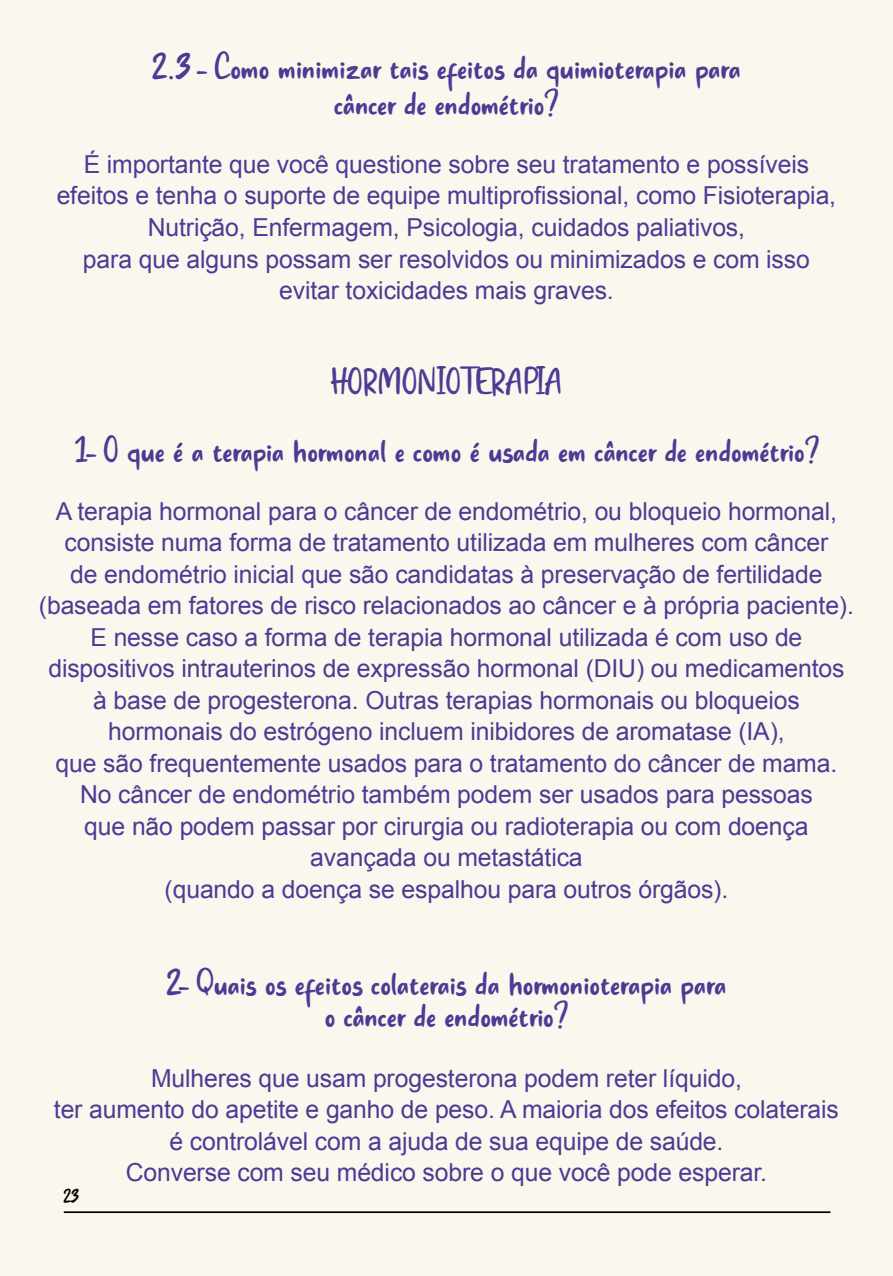
<style>
.page{position:relative;width:893px;height:1276px;background:#faf7ee}
.page>*{position:absolute;margin:0;border:0;box-sizing:border-box;transform-origin:0 0}
.t1{font:42.75px/36px "Always Lovely";color:#4b3b94;text-align:center}
.t2{font:24.75px/31.5px "Arial";letter-spacing:-.005em;color:#4b3b94;text-align:center}
.t3{font:22.5px "Always Lovely";color:#000}
</style>
<div class="page">
<hr style="left:64px;top:1211px;width:766px;height:2px;background:#000">
<h1 class="t1" style="left:152px;top:43px;width:590px">2.3 - Como minimizar tais efeitos da quimioterapia para câncer de endométrio?</h1>
<p class="t2" style="left:57px;top:149px;width:781px">É importante que você questione sobre seu tratamento e possíveis efeitos e tenha o suporte de equipe multiprofissional, como Fisioterapia, Nutrição, Enfermagem, Psicologia, cuidados paliativos,<br>para que alguns possam ser resolvidos ou minimizados e com isso evitar toxicidades mais graves.</p>
<h1 class="t1" style="left:74px;top:343px;width:747px;line-height:67.5px">HORMONIOTERAPIA<br>1- O que é a terapia hormonal e como é usada em câncer de endométrio?</h1>
<p class="t2" style="left:39px;top:495px;width:816px">A terapia hormonal para o câncer de endométrio, ou bloqueio hormonal, consiste numa forma de tratamento utilizada em mulheres com câncer<br>de endométrio inicial que são candidatas à preservação de fertilidade (baseada em fatores de risco relacionados ao câncer e à própria paciente).<br>E nesse caso a forma de terapia hormonal utilizada é com uso de dispositivos intrauterinos de expressão hormonal (DIU) ou medicamentos à base de progesterona. Outras terapias hormonais ou bloqueios hormonais do estrógeno incluem inibidores de aromatase (IA),<br>que são frequentemente usados para o tratamento do câncer de mama.<br>No câncer de endométrio também podem ser usados para pessoas<br>que não podem passar por cirurgia ou radioterapia ou com doença avançada ou metastática<br>(quando a doença se espalhou para outros órgãos).</p>
<h1 class="t1" style="left:167px;top:961px;width:561px;line-height:31.5px">2- Quais os efeitos colaterais da hormonioterapia para o câncer de endométrio?</h1>
<p class="t2" style="left:54px;top:1062px;width:787px">Mulheres que usam progesterona podem reter líquido,<br>ter aumento do apetite e ganho de peso. A maioria dos efeitos colaterais é controlável com a ajuda de sua equipe de saúde.<br>Converse com seu médico sobre o que você pode esperar.</p>
<p class="t3" style="left:63px;top:1179px;width:17px">23</p>
</div>
